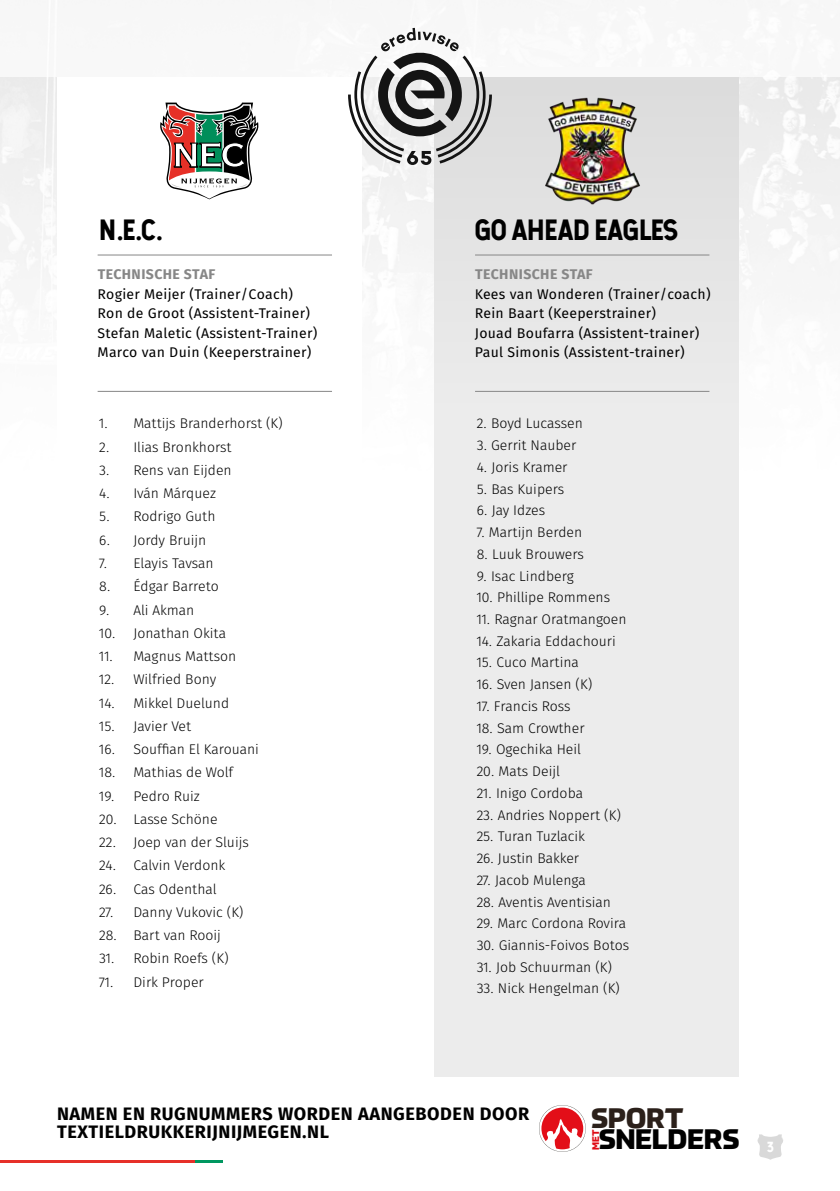
<style>
.page{position:relative;width:840px;height:1191px;background:#fff}
.page>*{position:absolute;margin:0;border:0;box-sizing:border-box;transform-origin:0 0}
.t1{font:28px "Hansief";color:#000}
.t2{font:800 27.6px "Prometo";letter-spacing:-.015em;color:#000}
.t3{font:800 27.6px "Prometo";letter-spacing:-.015em;color:#2b201a}
.t4{font:700 18px/18px "Fira Sans OT";letter-spacing:.03em;color:#000}
.t5{font:14px "Fira Sans OT Light";color:#000}
.t6{font:14px/19.4px "Fira Sans OT";letter-spacing:.02em;color:#000}
.t7{font:700 14px "Fira Sans OT";letter-spacing:.03em;color:#878787}
.t8{font:14px "Hansief";color:#fff}
.t9{font:800 9.6px "Prometo";color:#de0b15}
</style>
<div class="page">
<img style="left:0;top:77px;width:839px;height:406px">
<div style="left:434px;top:77px;width:304px;height:999px;background:#ededed"></div>
<svg style="left:757px;top:1134px;width:25px;height:25px"></svg>
<hr style="left:195px;top:1159px;width:28px;height:3px;background:#009760">
<hr style="left:0;top:1159px;width:195px;height:3px;background:#e63029">
<div style="left:57px;top:77px;width:304px;height:999px;background:#fff"></div>
<hr style="left:475px;top:255px;width:234px;height:1px;background:#878787">
<hr style="left:98px;top:255px;width:234px;height:1px;background:#878787">
<hr style="left:475px;top:391px;width:234px;height:1px;background:#878787">
<hr style="left:98px;top:391px;width:234px;height:1px;background:#878787">
<svg style="left:160px;top:102px;width:99px;height:98px"></svg>
<div style="left:0;top:0;width:839px;height:77px;background:#f8f8f8"></div>
<svg style="left:539px;top:1105px;width:46px;height:46px"></svg>
<svg style="left:348px;top:28px;width:143px;height:137px"></svg>
<img style="left:533px;top:93px;width:117px;height:116px">
<h1 class="t1" style="left:99px;top:212px;width:64px">N.E.C.</h1>
<h1 class="t1" style="left:475px;top:212px;width:204px">GO AHEAD EAGLES</h1>
<p class="t7" style="left:98px;top:264px;width:119px">TECHNISCHE STAF</p>
<p class="t7" style="left:475px;top:264px;width:119px">TECHNISCHE STAF</p>
<p class="t6" style="left:98px;top:285px;width:221px">Rogier Meijer (Trainer/Coach)<br>Ron de Groot (Assistent-Trainer)<br>Stefan Maletic (Assistent-Trainer)<br>Marco van Duin (Keeperstrainer)</p>
<p class="t6" style="left:474px;top:285px;width:237px">Kees van Wonderen (Trainer/coach)<br>Rein Baart (Keeperstrainer)<br>Jouad Boufarra (Assistent-trainer)<br>Paul Simonis (Assistent-trainer)</p>
<p class="t5" style="left:99px;top:414px;width:185px">1. Mattijs Branderhorst (K)</p>
<p class="t5" style="left:99px;top:437px;width:134px">2. Ilias Bronkhorst</p>
<p class="t5" style="left:99px;top:460px;width:134px">3. Rens van Eijden</p>
<p class="t5" style="left:99px;top:483px;width:118px">4. Iván Márquez</p>
<p class="t5" style="left:99px;top:507px;width:118px">5. Rodrigo Guth</p>
<p class="t5" style="left:99px;top:530px;width:108px">6. Jordy Bruijn</p>
<p class="t5" style="left:99px;top:553px;width:116px">7. Elayis Tavsan</p>
<p class="t5" style="left:99px;top:576px;width:121px">8. Édgar Barreto</p>
<p class="t5" style="left:99px;top:600px;width:96px">9. Ali Akman</p>
<p class="t5" style="left:99px;top:623px;width:128px">10. Jonathan Okita</p>
<p class="t5" style="left:99px;top:646px;width:138px">11. Magnus Mattson</p>
<p class="t5" style="left:99px;top:669px;width:118px">12. Wilfried Bony</p>
<p class="t5" style="left:99px;top:693px;width:131px">14. Mikkel Duelund</p>
<p class="t5" style="left:99px;top:716px;width:93px">15. Javier Vet</p>
<p class="t5" style="left:99px;top:739px;width:161px">16. Souffian El Karouani</p>
<p class="t5" style="left:99px;top:762px;width:135px">18. Mathias de Wolf</p>
<p class="t5" style="left:99px;top:786px;width:102px">19. Pedro Ruiz</p>
<p class="t5" style="left:99px;top:809px;width:120px">20. Lasse Schöne</p>
<p class="t5" style="left:99px;top:832px;width:151px">22. Joep van der Sluijs</p>
<p class="t5" style="left:99px;top:855px;width:127px">24. Calvin Verdonk</p>
<p class="t5" style="left:99px;top:879px;width:119px">26. Cas Odenthal</p>
<p class="t5" style="left:99px;top:902px;width:146px">27. Danny Vukovic (K)</p>
<p class="t5" style="left:99px;top:925px;width:123px">28. Bart van Rooij</p>
<p class="t5" style="left:99px;top:948px;width:131px">31. Robin Roefs (K)</p>
<p class="t5" style="left:99px;top:972px;width:106px">71. Dirk Proper</p>
<p class="t5" style="left:476px;top:413px;width:108px">2. Boyd Lucassen</p>
<p class="t5" style="left:476px;top:435px;width:101px">3. Gerrit Nauber</p>
<p class="t5" style="left:476px;top:457px;width:92px">4. Joris Kramer</p>
<p class="t5" style="left:476px;top:479px;width:89px">5. Bas Kuipers</p>
<p class="t5" style="left:476px;top:500px;width:70px">6. Jay Idzes</p>
<p class="t5" style="left:476px;top:522px;width:107px">7. Martijn Berden</p>
<p class="t5" style="left:476px;top:544px;width:108px">8. Luuk Brouwers</p>
<p class="t5" style="left:476px;top:566px;width:98px">9. Isac Lindberg</p>
<p class="t5" style="left:476px;top:587px;width:135px">10. Phillipe Rommens</p>
<p class="t5" style="left:476px;top:609px;width:151px">11. Ragnar Oratmangoen</p>
<p class="t5" style="left:476px;top:631px;width:140px">14. Zakaria Eddachouri</p>
<p class="t5" style="left:476px;top:653px;width:104px">15. Cuco Martina</p>
<p class="t5" style="left:476px;top:674px;width:117px">16. Sven Jansen (K)</p>
<p class="t5" style="left:476px;top:696px;width:95px">17. Francis Ross</p>
<p class="t5" style="left:476px;top:718px;width:109px">18. Sam Crowther</p>
<p class="t5" style="left:476px;top:739px;width:106px">19. Ogechika Heil</p>
<p class="t5" style="left:476px;top:761px;width:85px">20. Mats Deijl</p>
<p class="t5" style="left:476px;top:783px;width:108px">21. Inigo Cordoba</p>
<p class="t5" style="left:476px;top:805px;width:146px">23. Andries Noppert (K)</p>
<p class="t5" style="left:476px;top:826px;width:110px">25. Turan Tuzlacik</p>
<p class="t5" style="left:476px;top:848px;width:104px">26. Justin Bakker</p>
<p class="t5" style="left:476px;top:870px;width:111px">27. Jacob Mulenga</p>
<p class="t5" style="left:476px;top:892px;width:136px">28. Aventis Aventisian</p>
<p class="t5" style="left:476px;top:913px;width:151px">29. Marc Cordona Rovira</p>
<p class="t5" style="left:476px;top:935px;width:154px">30. Giannis-Foivos Botos</p>
<p class="t5" style="left:476px;top:957px;width:137px">31. Job Schuurman (K)</p>
<p class="t5" style="left:476px;top:978px;width:144px">33. Nick Hengelman (K)</p>
<p class="t4" style="left:57px;top:1106px;width:473px">NAMEN EN RUGNUMMERS WORDEN AANGEBODEN DOOR<br>TEXTIELDRUKKERIJNIJMEGEN.NL</p>
<h2 class="t3" style="left:591px;top:1100px;width:93px">SPORT</h2>
<p class="t9" style="left:589px;top:1149px;width:22px;rotate:-90deg">MET</p>
<h2 class="t2" style="left:599px;top:1121px;width:142px">SNELDERS</h2>
<p class="t8" style="left:766px;top:1137px;width:9px">3</p>
</div>
